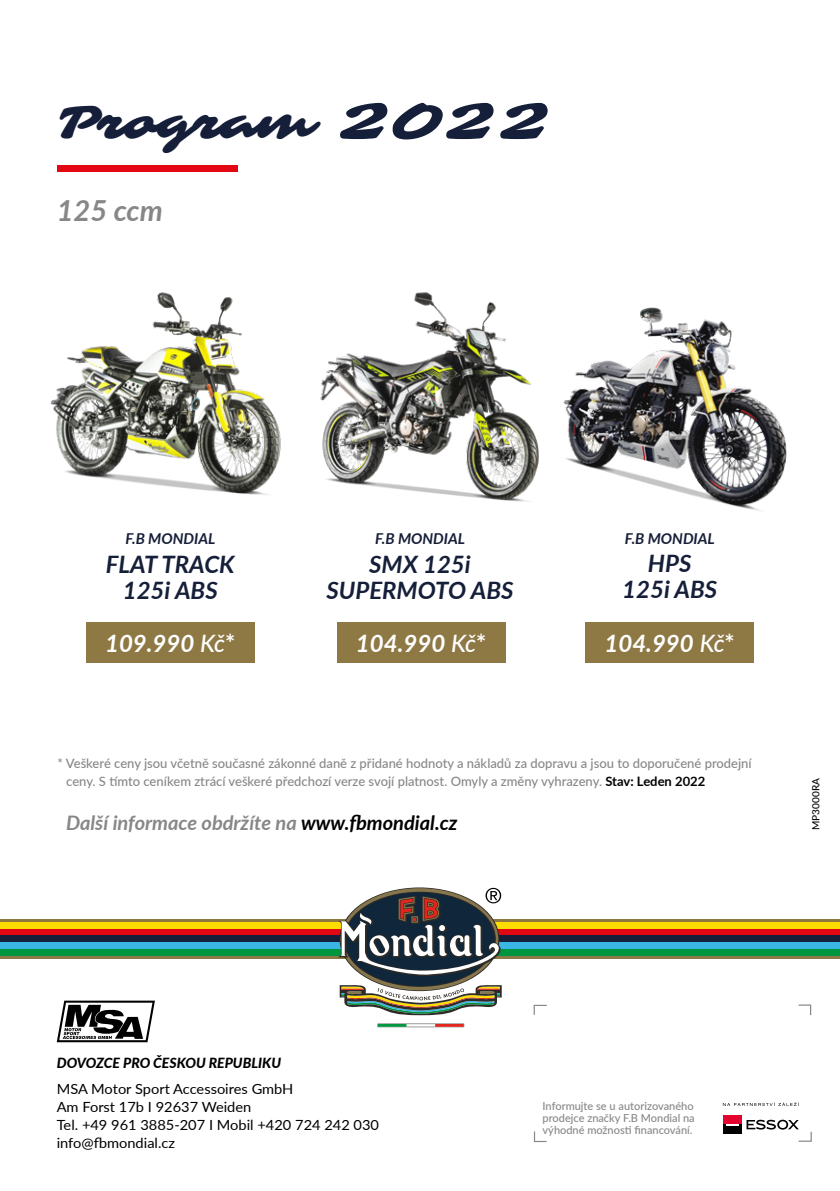
<style>
.page{position:relative;width:840px;height:1191px;background:#fff}
.page>*{position:absolute;margin:0;border:0;box-sizing:border-box;transform-origin:0 0}
.t1{font:48px "Sarina";color:#161f39}
.t2{font:italic 700 29px "Lato";color:#878787}
.t3{font:italic 700 24px/26px "Lato";color:#161f39;text-align:center}
.t4{font:italic 700 24px "Lato";color:#fff}
.t5{font:italic 700 20px "Lato";color:#878787}
.t6{font:italic 700 15px "Lato";color:#161f39}
.t7{font:14px/18px "Lato";color:#000;scale:1.04 1}
.t8{font:italic 800 14px "Lato";color:#000}
.t9{font:500 13px/18px "Lato";color:#878787}
.t10{font:500 11px/12px "Lato";color:#878787;text-align:justify}
.t11{font:500 10px "Lato";color:#000}
.s1{font-size:58px}
.s2{font-weight:500}
.s3{font-style:normal}
.s4{font-weight:700;color:#000}
.s5{color:#000}
</style>
<div class="page">
<div style="left:0;top:919px;width:839px;height:39px;background:#8e7945"></div>
<div style="left:0;top:922px;width:839px;height:6px;background:#fddd00"></div>
<div style="left:0;top:928px;width:839px;height:7px;background:#e30613"></div>
<div style="left:0;top:949px;width:839px;height:7px;background:#00953e"></div>
<div style="left:0;top:935px;width:839px;height:7px;background:#161f39"></div>
<div style="left:0;top:942px;width:839px;height:7px;background:#3bb4e6"></div>
<svg style="left:533px;top:1004px;width:14px;height:11px"></svg>
<svg style="left:798px;top:1004px;width:13px;height:12px"></svg>
<svg style="left:533px;top:1131px;width:14px;height:11px"></svg>
<div style="left:57px;top:166px;width:180px;height:6px;background:#e30613"></div>
<svg style="left:57px;top:1000px;width:98px;height:42px"></svg>
<div style="left:345px;top:892px;width:149px;height:94px;background:#10273b;border-radius:50%"></div>
<svg style="left:339px;top:984px;width:162px;height:31px"></svg>
<svg style="left:377px;top:1023px;width:87px;height:4px"></svg>
<svg style="left:338px;top:888px;width:163px;height:88px"></svg>
<svg style="left:746px;top:1119px;width:65px;height:23px"></svg>
<div style="left:722px;top:1115px;width:19px;height:9px;background:#e4032e"></div>
<div style="left:722px;top:1124px;width:19px;height:10px;background:#000"></div>
<svg style="left:722px;top:1102px;width:75px;height:4px"></svg>
<div style="left:86px;top:622px;width:168px;height:40px;background:#8e7945"></div>
<div style="left:336px;top:622px;width:169px;height:40px;background:#8e7945"></div>
<div style="left:585px;top:622px;width:168px;height:41px;background:#8e7945"></div>
<img style="left:50px;top:292px;width:185px;height:201px">
<img style="left:235px;top:292px;width:267px;height:208px">
<img style="left:502px;top:307px;width:285px;height:204px">
<h1 class="t1" style="left:57px;top:93px;width:493px">Program <span class="s1">2022</span></h1>
<h2 class="t2" style="left:57px;top:189px;width:107px">125 ccm</h2>
<p class="t6" style="left:125px;top:528px;width:91px">F.B MONDIAL</p>
<h3 class="t3" style="left:106px;top:550px;width:130px">FLAT TRACK<br>125i ABS</h3>
<p class="t6" style="left:375px;top:528px;width:91px">F.B MONDIAL</p>
<h3 class="t3" style="left:326px;top:550px;width:188px">SMX 125i<br>SUPERMOTO ABS</h3>
<p class="t6" style="left:624px;top:527px;width:91px">F.B MONDIAL</p>
<h3 class="t3" style="left:622px;top:549px;width:96px">HPS<br>125i ABS</h3>
<h3 class="t4" style="left:105px;top:626px;width:132px">109.990 <span class="s2">Kč</span><span class="s3">*</span></h3>
<h3 class="t4" style="left:356px;top:626px;width:132px">104.990 <span class="s2">Kč</span><span class="s3">*</span></h3>
<h3 class="t4" style="left:604px;top:626px;width:132px">104.990 <span class="s2">Kč</span><span class="s3">*</span></h3>
<p class="t9" style="left:66px;top:753px;width:686px;text-indent:-9px">* Veškeré ceny jsou včetně současné zákonné daně z přidané hodnoty a nákladů za dopravu a jsou to doporučené prodejní ceny. S tímto ceníkem ztrácí veškeré předchozí verze svojí platnost. Omyly a změny vyhrazeny. <span class="s4">Stav: Leden 2022</span></p>
<h3 class="t5" style="left:66px;top:808px;width:393px">Další informace obdržíte na <span class="s5">www.fbmondial.cz</span></h3>
<p class="t11" style="left:808px;top:830px;width:53px;rotate:-90deg">MP3000RA</p>
<p class="t8" style="left:57px;top:1053px;width:225px">DOVOZCE PRO ČESKOU REPUBLIKU</p>
<p class="t7" style="left:57px;top:1079px;width:311px">MSA Motor Sport Accessoires GmbH<br>Am Forst 17b I 92637 Weiden<br>Tel. +49 961 3885-207 I Mobil +420 724 242 030 info@fbmondial.cz</p>
<p class="t10" style="left:542px;top:1099px;width:154px">Informujte se u autorizovaného prodejce značky F.B Mondial na výhodné možnosti financování.</p>
</div>
